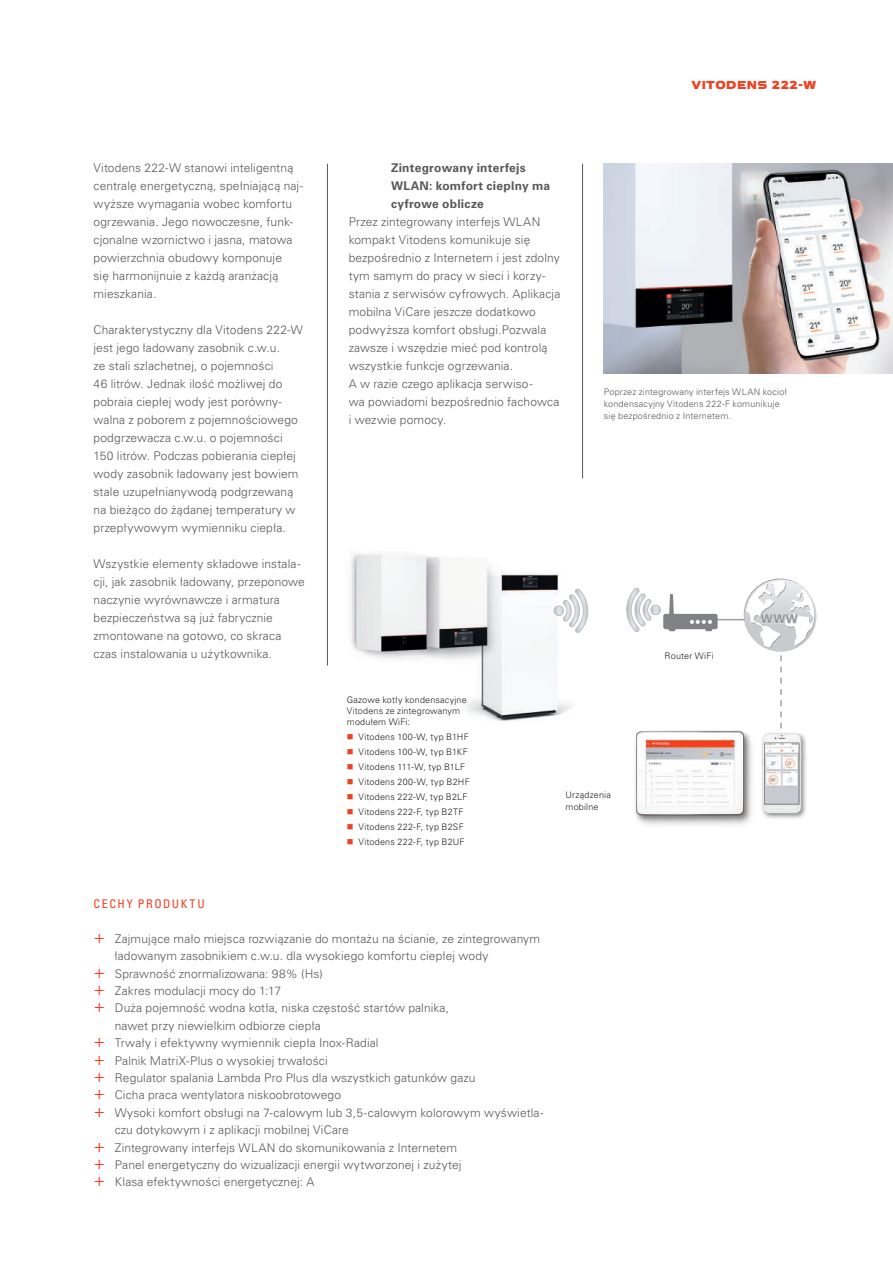
<style>
.page{position:relative;width:893px;height:1263px;background:#fff}
.page>*{position:absolute;margin:0;border:0;box-sizing:border-box;transform-origin:0 0}
.t1{font:300 12px/18px "Univers LTCYR 45";letter-spacing:.01em;color:#57585a}
.t2{font:700 12px/18px "Univers LTCYR 65";letter-spacing:.02em;color:#57585a}
.t3{font:12px "Viessmann";letter-spacing:.005em;color:#ef4222}
.t4{font:condensed 12px "Univers LTCYR 57";letter-spacing:.135em;color:#ef4222}
.t5{font:700 12px "Univers LTCYR 65";color:#939598}
.t6{font:300 9px/10.8px "Univers LTCYR 45";letter-spacing:.02em;color:#231f20}
.t7{font:300 9px/12px "Univers LTCYR 45";letter-spacing:.02em;color:#57585a}
.s1{color:#ef4222}
.s2{font-size:18px;color:#ef4222}
</style>
<div class="page">
<hr style="left:327px;top:164px;width:1px;height:501px;background:#57585a">
<hr style="left:582px;top:164px;width:1px;height:314px;background:#57585a">
<img style="left:604px;top:164px;width:289px;height:209px">
<img style="left:351px;top:554px;width:227px;height:167px">
<hr style="left:715px;top:619px;width:34px;height:1px;background:#9d9fa2">
<svg style="left:554px;top:589px;width:34px;height:44px"></svg>
<div style="left:554px;top:605px;width:10px;height:11px;border:1px solid #bcbdc0;border-radius:5px"></div>
<svg style="left:626px;top:588px;width:92px;height:44px"></svg>
<div style="left:760px;top:731px;width:48px;height:89px;background:#231f20;opacity:.5"></div>
<img style="left:777px;top:734px;width:24px;height:79px">
<img style="left:635px;top:730px;width:142px;height:95px">
<svg style="left:744px;top:578px;width:73px;height:150px"></svg>
<p class="t1" style="left:94px;top:159px;width:211px">Vitodens 222-W stanowi inteligentną centralę energetyczną, spełniającą naj&shy;wyższe wymagania wobec komfortu ogrzewania. Jego nowoczesne, funk&shy;cjonalne wzornictwo i jasna, matowa powierzchnia obudowy komponuje<br>się harmonijnuie z każdą aranżacją mieszkania.</p>
<p class="t1" style="left:94px;top:321px;width:211px">Charakterystyczny dla Vitodens 222-W jest jego ładowany zasobnik c.w.u.<br>ze stali szlachetnej, o pojemności<br>46 litrów. Jednak ilość możliwej do pobraia ciepłej wody jest porówny&shy;walna z poborem z pojemnościowego podgrzewacza c.w.u. o pojemności 150 litrów. Podczas pobierania ciepłej wody zasobnik ładowany jest bowiem stale uzupełnianywodą podgrzewaną na bieżąco do żądanej temperatury w przepływowym wymienniku ciepła.</p>
<p class="t1" style="left:94px;top:555px;width:213px">Wszystkie elementy składowe instala&shy;cji, jak zasobnik ładowany, przeponowe naczynie wyrównawcze i armatura bezpieczeństwa są już fabrycznie zmontowane na gotowo, co skraca czas instalowania u użytkownika.</p>
<p class="t2" style="left:391px;top:159px;width:161px">Zintegrowany interfejs<br>WLAN: komfort cieplny ma cyfrowe oblicze</p>
<p class="t1" style="left:349px;top:213px;width:213px">Przez zintegrowany interfejs WLAN kompakt Vitodens komunikuje się bezpośrednio z Internetem i jest zdolny tym samym do pracy w sieci i korzy&shy;stania z serwisów cyfrowych. Aplikacja mobilna ViCare jeszcze dodatkowo podwyższa komfort obsługi.Pozwala zawsze i wszędzie mieć pod kontrolą wszystkie funkcje ogrzewania.<br>A w razie czego aplikacja serwiso-<br>wa powiadomi bezpośrednio fachowca i wezwie pomocy.</p>
<p class="t3" style="left:691px;top:76px;width:126px">VITODENS 222-W</p>
<p class="t7" style="left:604px;top:385px;width:184px">Poprzez zintegrowany interfejs WLAN kocioł kondensacyjny Vitodens 222-F komunikuje się bezpośrednio z Internetem.</p>
<p class="t6" style="left:665px;top:650px;width:51px">Router WiFi</p>
<p class="t5" style="left:761px;top:611px;width:39px">WWW</p>
<p class="t6" style="left:347px;top:694px;width:121px">Gazowe kotły kondensacyjne<br>Vitodens ze zintegrowanym modułem WiFi:</p>
<p class="t6" style="left:347px;top:731px;width:123px"><span class="s1">■</span> Vitodens 100-W, typ B1HF</p>
<p class="t6" style="left:347px;top:746px;width:122px"><span class="s1">■</span> Vitodens 100-W, typ B1KF</p>
<p class="t6" style="left:347px;top:761px;width:120px"><span class="s1">■</span> Vitodens 111-W, typ B1LF</p>
<p class="t6" style="left:347px;top:776px;width:124px"><span class="s1">■</span> Vitodens 200-W, typ B2HF</p>
<p class="t6" style="left:347px;top:791px;width:122px"><span class="s1">■</span> Vitodens 222-W, typ B2LF</p>
<p class="t6" style="left:347px;top:806px;width:118px"><span class="s1">■</span> Vitodens 222-F, typ B2TF</p>
<p class="t6" style="left:347px;top:821px;width:118px"><span class="s1">■</span> Vitodens 222-F, typ B2SF</p>
<p class="t6" style="left:347px;top:836px;width:119px"><span class="s1">■</span> Vitodens 222-F, typ B2UF</p>
<p class="t6" style="left:565px;top:789px;width:47px;line-height:12px">Urządzenia mobilne</p>
<p class="t4" style="left:94px;top:896px;width:113px">CECHY PRODUKTU</p>
<p class="t1" style="left:94px;top:929px;width:448px"><span class="s2">+</span> Zajmujące mało miejsca rozwiązanie do montażu na ścianie, ze zintegrowanym</p>
<p class="t1" style="left:115px;top:947px;width:375px">ładowanym zasobnikiem c.w.u. dla wysokiego komfortu ciepłej wody</p>
<p class="t1" style="left:94px;top:964px;width:231px"><span class="s2">+</span> Sprawność znormalizowana: 98% (Hs)</p>
<p class="t1" style="left:94px;top:981px;width:189px"><span class="s2">+</span> Zakres modulacji mocy do 1:17</p>
<p class="t1" style="left:94px;top:999px;width:357px"><span class="s2">+</span> Duża pojemność wodna kotła, niska częstość startów palnika,</p>
<p class="t1" style="left:115px;top:1016px;width:208px">nawet przy niewielkim odbiorze ciepła</p>
<p class="t1" style="left:94px;top:1034px;width:287px"><span class="s2">+</span> Trwały i efektywny wymiennik ciepła Inox-Radial</p>
<p class="t1" style="left:94px;top:1051px;width:236px"><span class="s2">+</span> Palnik MatriX-Plus o wysokiej trwałości</p>
<p class="t1" style="left:94px;top:1068px;width:383px"><span class="s2">+</span> Regulator spalania Lambda Pro Plus dla wszystkich gatunków gazu</p>
<p class="t1" style="left:94px;top:1086px;width:249px"><span class="s2">+</span> Cicha praca wentylatora niskoobrotowego</p>
<p class="t1" style="left:94px;top:1103px;width:451px"><span class="s2">+</span> Wysoki komfort obsługi na 7-calowym lub 3,5-calowym kolorowym wyświetla-</p>
<p class="t1" style="left:115px;top:1121px;width:236px">czu dotykowym i z aplikacji mobilnej ViCare</p>
<p class="t1" style="left:94px;top:1138px;width:365px"><span class="s2">+</span> Zintegrowany interfejs WLAN do skomunikowania z Internetem</p>
<p class="t1" style="left:94px;top:1155px;width:369px"><span class="s2">+</span> Panel energetyczny do wizualizacji energii wytworzonej i zużytej</p>
<p class="t1" style="left:94px;top:1173px;width:222px"><span class="s2">+</span> Klasa efektywności energetycznej: A</p>
</div>
